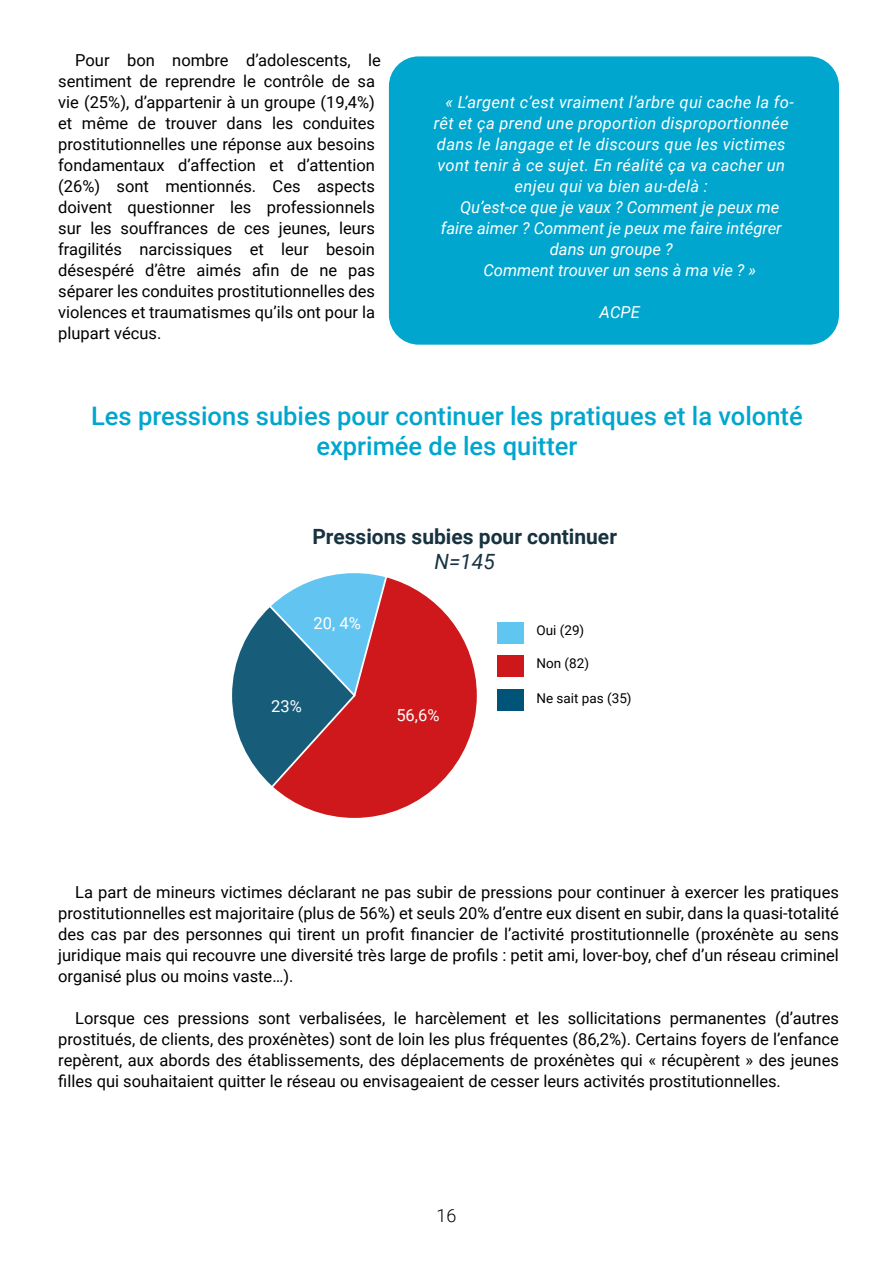
<style>
.page{position:relative;width:893px;height:1263px;background:#fff}
.page>*{position:absolute;margin:0;border:0;box-sizing:border-box;transform-origin:0 0}
.t1{font:500 25.5px/30.6px "Roboto";color:#00a6ce;text-align:center}
.t2{font:700 21px "Roboto";color:#183240}
.t3{font:italic 21px "Roboto";color:#183240}
.t4{font:300 18px "Roboto";color:#000}
.t5{font:16.5px/21px "Roboto";color:#000;text-align:justify}
.t6{font:italic 16.5px "Roboto";letter-spacing:.02em;color:#fff}
.t7{font:italic 16.5px "Roboto";color:#fff}
.t8{font:16.5px "Roboto";color:#fff}
.t9{font:13.5px "Roboto";color:#000}
</style>
<div class="page">
<div style="left:389px;top:56px;width:450px;height:289px;background:#00a6ce;border-radius:30px"></div>
<div style="left:497px;top:623px;width:27px;height:21px;background:#5fc5f1"></div>
<div style="left:497px;top:655px;width:27px;height:22px;background:#ce171b"></div>
<div style="left:497px;top:689px;width:27px;height:22px;background:#005478"></div>
<svg style="left:275px;top:578px;width:202px;height:240px;fill:#ce181c"></svg>
<svg style="left:232px;top:573px;width:156px;height:216px"></svg>
<p class="t5" style="left:58px;top:49px;width:324px;text-align:left;text-indent:17px">Pour bon nombre d’adolescents, le sentiment de reprendre le contrôle de sa vie (25%), d’appartenir à un groupe (19,4%) et même de trouver dans les conduites prostitutionnelles une réponse aux besoins fondamentaux d’affection et d’attention (26%) sont mentionnés. Ces aspects doivent questionner les professionnels sur les souffrances de ces jeunes, leurs fragilités narcissiques et leur besoin désespéré d’être aimés afin de ne pas séparer les conduites prostitutionnelles des violences et traumatismes qu’ils ont pour la plupart vécus.</p>
<p class="t6" style="left:446px;top:91px;width:350px">« L’argent c’est vraiment l’arbre qui cache la fo-</p>
<p class="t6" style="left:434px;top:112px;width:356px">rêt et ça prend une proportion disproportionnée</p>
<p class="t6" style="left:437px;top:133px;width:350px">dans le langage et le discours que les victimes</p>
<p class="t6" style="left:437px;top:154px;width:349px">vont tenir à ce sujet. En réalité ça va cacher un</p>
<p class="t6" style="left:515px;top:175px;width:195px">enjeu qui va bien au-delà :</p>
<p class="t7" style="left:460px;top:196px;width:321px">Qu’est-ce que je vaux ? Comment je peux me</p>
<p class="t7" style="left:441px;top:217px;width:343px">faire aimer ? Comment je peux me faire intégrer</p>
<p class="t7" style="left:550px;top:238px;width:124px">dans un groupe ?</p>
<p class="t7" style="left:483px;top:259px;width:274px">Comment trouver un sens à ma vie ? »</p>
<p class="t6" style="left:600px;top:301px;width:42px">ACPE</p>
<h1 class="t1" style="left:91px;top:399px;width:713px">Les pressions subies pour continuer les pratiques et la volonté exprimée de les quitter</h1>
<p class="t2" style="left:312px;top:521px;width:306px">Pressions subies pour continuer</p>
<p class="t3" style="left:434px;top:547px;width:62px">N=145</p>
<p class="t8" style="left:314px;top:612px;width:49px">20, 4%</p>
<p class="t8" style="left:271px;top:695px;width:32px">23%</p>
<p class="t8" style="left:396px;top:703px;width:45px">56,6%</p>
<p class="t9" style="left:536px;top:621px;width:49px">Oui (29)</p>
<p class="t9" style="left:536px;top:654px;width:54px">Non (82)</p>
<p class="t9" style="left:536px;top:689px;width:97px">Ne sait pas (35)</p>
<p class="t5" style="left:58px;top:881px;width:782px;text-indent:17px">La part de mineurs victimes déclarant ne pas subir de pressions pour continuer à exercer les pratiques prostitutionnelles est majoritaire (plus de 56%) et seuls 20% d’entre eux disent en subir, dans la quasi-totalité des cas par des personnes qui tirent un profit financier de l’activité prostitutionnelle (proxénète au sens juridique mais qui recouvre une diversité très large de profils : petit ami, lover-boy, chef d’un réseau criminel organisé plus ou moins vaste…).</p>
<p class="t5" style="left:58px;top:1007px;width:782px;text-indent:17px">Lorsque ces pressions sont verbalisées, le harcèlement et les sollicitations permanentes (d’autres prostitués, de clients, des proxénètes) sont de loin les plus fréquentes (86,2%). Certains foyers de l’enfance repèrent, aux abords des établissements, des déplacements de proxénètes qui « récupèrent » des jeunes filles qui souhaitaient quitter le réseau ou envisageaient de cesser leurs activités prostitutionnelles.</p>
<p class="t4" style="left:436px;top:1203px;width:21px">16</p>
</div>
